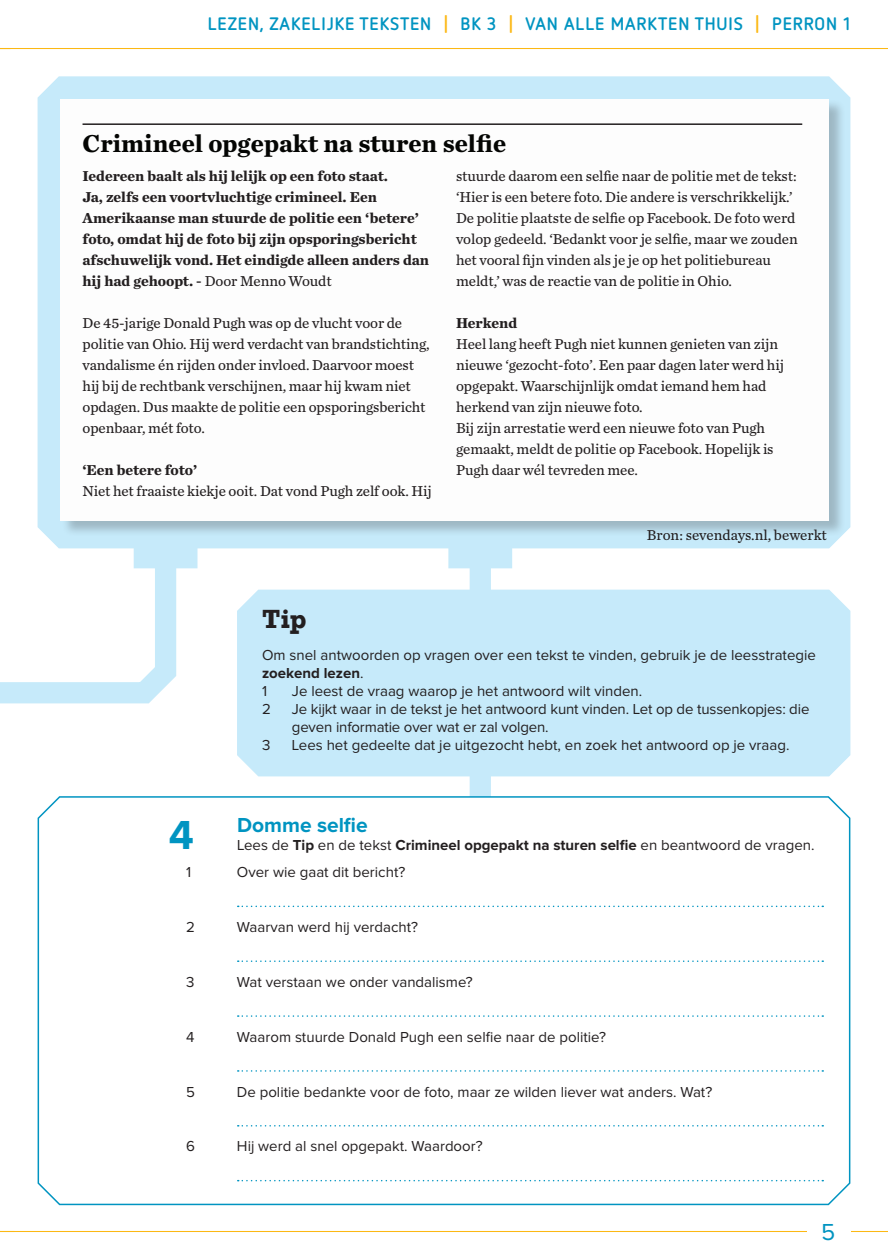
<style>
.page{position:relative;width:888px;height:1258px;background:#fff}
.page>*{position:absolute;margin:0;border:0;box-sizing:border-box;transform-origin:0 0}
.t1{font:700 42px "Proxima Nova";color:#0094c1}
.t2{font:700 27px "Rockwell";color:#231f20}
.t3{font:700 25.5px "Chronicle Text G3";color:#040503}
.t4{font:24px "Proxima Nova";color:#0094c1}
.t5{font:700 21px "Proxima Nova";color:#0094c1}
.t6{font:700 18px "Netto OT";letter-spacing:.05em;color:#0094c1}
.t7{font:15px/21px "Chronicle Text G3";letter-spacing:-.005em;color:#231f20}
.t8{font:15px/18px "Proxima Nova";color:#231f20}
.t9{font:700 15px/21px "Chronicle Text G3";letter-spacing:-.005em;color:#231f20}
.s1{color:#fcb814}
.s2{font-weight:400}
.s3{font-weight:700}
</style>
<div class="page">
<hr style="left:0;top:1231px;width:888px;height:1px;background:#fcb814">
<div style="left:807px;top:1208px;width:43px;height:42px;background:#fff"></div>
<hr style="left:0;top:48px;width:888px;height:1px;background:#fcb814">
<div style="left:448px;top:547px;width:64px;height:21px;background:#c6eafa"></div>
<div style="left:134px;top:547px;width:63px;height:21px;background:#c6eafa"></div>
<svg style="left:309px;top:548px;width:192px;height:247px"></svg>
<svg style="left:0;top:520px;width:187px;height:184px"></svg>
<div style="left:38px;top:76px;width:812px;height:472px;background:#c6eafa"></div>
<div style="left:61px;top:99px;width:785px;height:438px;background:#231f20;opacity:.25"></div>
<div style="left:61px;top:99px;width:768px;height:421px;background:#fdfdfd"></div>
<hr style="left:83px;top:123px;width:719px;height:2px;background:#231f20">
<div style="left:237px;top:590px;width:613px;height:186px;background:#c6eafa"></div>
<svg style="left:37px;top:795px;width:814px;height:411px"></svg>
<svg style="left:238px;top:905px;width:585px;height:2px"></svg>
<svg style="left:238px;top:960px;width:585px;height:2px"></svg>
<svg style="left:238px;top:1015px;width:585px;height:2px"></svg>
<svg style="left:238px;top:1070px;width:585px;height:2px"></svg>
<svg style="left:238px;top:1125px;width:585px;height:1px"></svg>
<svg style="left:238px;top:1180px;width:585px;height:1px"></svg>
<p class="t6" style="left:208px;top:13px;width:644px">LEZEN, ZAKELIJKE TEKSTEN <span class="s1">|</span> BK 3 <span class="s1">|</span> VAN ALLE MARKTEN THUIS <span class="s1">|</span> PERRON 1</p>
<h3 class="t3" style="left:83px;top:123px;width:425px">Crimineel opgepakt na sturen selfie</h3>
<p class="t9" style="left:83px;top:164px;width:348px">Iedereen baalt als hij lelijk op een foto staat.<br>Ja, zelfs een voortvluchtige crimineel. Een Amerikaanse man stuurde de politie een ‘betere’ foto, omdat hij de foto bij zijn opsporingsbericht afschuwelijk vond. Het eindigde alleen anders dan hij had gehoopt. - <span class="s2">Door Menno Woudt</span></p>
<p class="t7" style="left:83px;top:311px;width:349px">De 45-jarige Donald Pugh was op de vlucht voor de politie van Ohio. Hij werd verdacht van brandstichting, vandalisme én rijden onder invloed. Daarvoor moest hij bij de rechtbank verschijnen, maar hij kwam niet opdagen. Dus maakte de politie een opsporingsbericht openbaar, mét foto.</p>
<p class="t9" style="left:83px;top:458px;width:116px">‘Een betere foto’</p>
<p class="t7" style="left:83px;top:479px;width:351px">Niet het fraaiste kiekje ooit. Dat vond Pugh zelf ook. Hij</p>
<p class="t7" style="left:456px;top:164px;width:343px">stuurde daarom een selfie naar de politie met de tekst: ‘Hier is een betere foto. Die andere is verschrikkelijk.’ De politie plaatste de selfie op Facebook. De foto werd volop gedeeld. ‘Bedankt voor je selfie, maar we zouden het vooral fijn vinden als je je op het politiebureau meldt,’ was de reactie van de politie in Ohio.</p>
<p class="t9" style="left:456px;top:311px;width:63px">Herkend</p>
<p class="t7" style="left:456px;top:332px;width:329px">Heel lang heeft Pugh niet kunnen genieten van zijn nieuwe ‘gezocht-foto’. Een paar dagen later werd hij opgepakt. Waarschijnlijk omdat iemand hem had herkend van zijn nieuwe foto.<br>Bij zijn arrestatie werd een nieuwe foto van Pugh gemaakt, meldt de politie op Facebook. Hopelijk is Pugh daar wél tevreden mee.</p>
<p class="t7" style="left:647px;top:524px;width:181px">Bron: sevendays.nl, bewerkt</p>
<h2 class="t2" style="left:262px;top:603px;width:46px">Tip</h2>
<p class="t8" style="left:262px;top:647px;width:555px">Om snel antwoorden op vragen over een tekst te vinden, gebruik je de leesstrategie <span class="s3">zoekend lezen</span>.<br>1</p>
<p class="t8" style="left:292px;top:683px;width:352px">Je leest de vraag waarop je het antwoord wilt vinden.</p>
<h1 class="t1" style="left:169px;top:816px;width:27px">4</h1>
<p class="t8" style="left:262px;top:701px;width:10px">2</p>
<p class="t8" style="left:292px;top:701px;width:519px">Je kijkt waar in de tekst je het antwoord kunt vinden. Let op de tussenkopjes: die geven informatie over wat er zal volgen.</p>
<p class="t8" style="left:262px;top:737px;width:10px">3</p>
<p class="t8" style="left:292px;top:737px;width:499px">Lees het gedeelte dat je uitgezocht hebt, en zoek het antwoord op je vraag.</p>
<h3 class="t5" style="left:237px;top:816px;width:132px">Domme selfie</h3>
<p class="t8" style="left:237px;top:836px;width:579px">Lees de <span class="s3">Tip</span> en de tekst <span class="s3">Crimineel opgepakt na sturen selfie</span> en beantwoord de vragen.</p>
<p class="t8" style="left:186px;top:864px;width:7px">1</p>
<p class="t8" style="left:237px;top:864px;width:170px">Over wie gaat dit bericht?</p>
<p class="t8" style="left:186px;top:918px;width:10px">2</p>
<p class="t8" style="left:237px;top:918px;width:183px">Waarvan werd hij verdacht?</p>
<p class="t8" style="left:186px;top:973px;width:10px">3</p>
<p class="t8" style="left:237px;top:973px;width:237px">Wat verstaan we onder vandalisme?</p>
<p class="t8" style="left:186px;top:1028px;width:10px">4</p>
<p class="t8" style="left:237px;top:1028px;width:371px">Waarom stuurde Donald Pugh een selfie naar de politie?</p>
<p class="t8" style="left:186px;top:1083px;width:10px">5</p>
<p class="t8" style="left:237px;top:1083px;width:477px">De politie bedankte voor de foto, maar ze wilden liever wat anders. Wat?</p>
<p class="t8" style="left:186px;top:1138px;width:10px">6</p>
<p class="t8" style="left:237px;top:1138px;width:247px">Hij werd al snel opgepakt. Waardoor?</p>
<h3 class="t4" style="left:821px;top:1221px;width:16px">5</h3>
</div>
